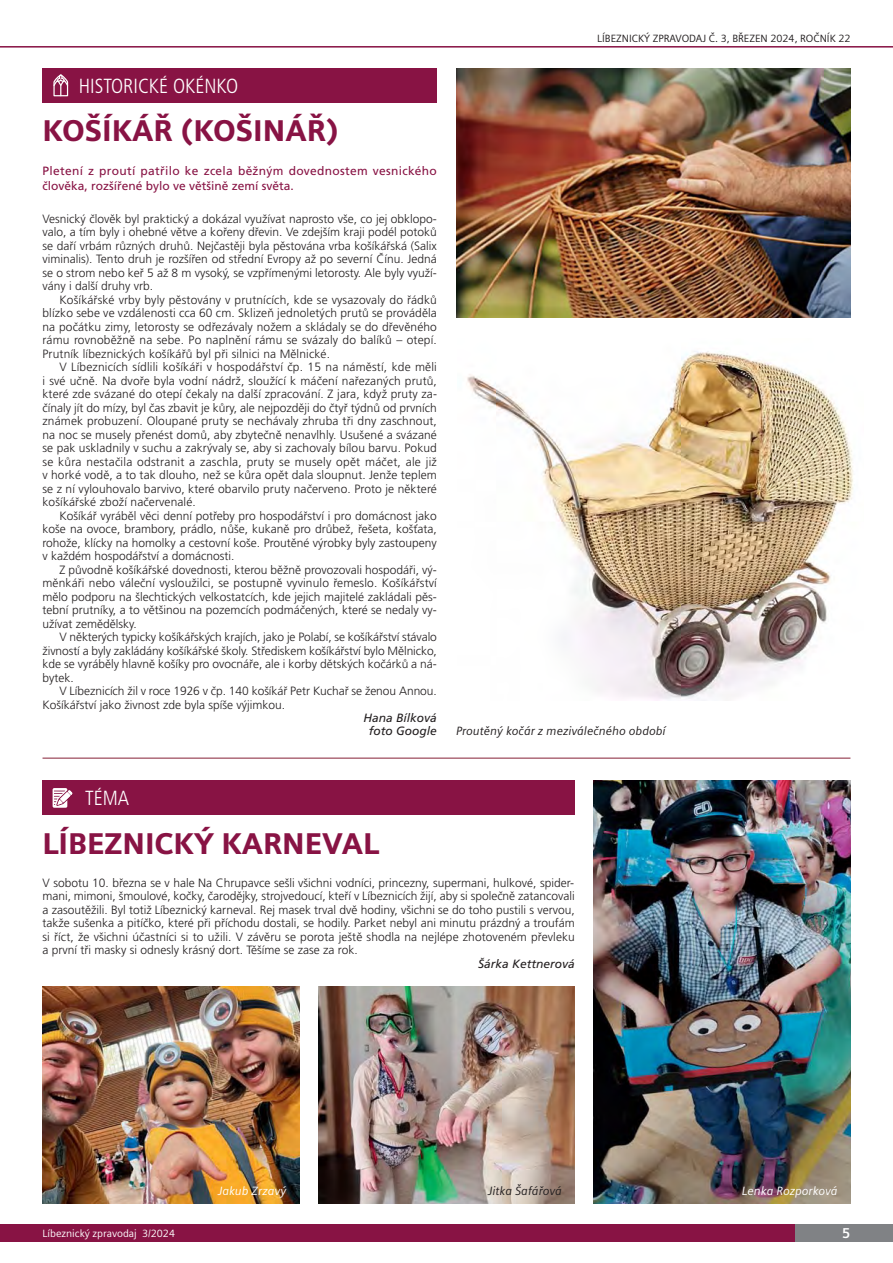
<style>
.page{position:relative;width:893px;height:1263px;background:#fff}
.page>*{position:absolute;margin:0;border:0;box-sizing:border-box;transform-origin:0 0}
.t1{font:900 30px "Siemens Sans OT";color:#881344}
.t2{font:300 condensed 20.4px "Frutiger CE";color:#fff}
.t3{font:700 14.25px "Siemens Sans OT";color:#fff}
.t4{font:300 12px/13.5px "Frutiger CE";color:#231f20;text-align:justify}
.t5{font:12px/15px "Frutiger CE";letter-spacing:.025em;color:#881344}
.t6{font:italic 12px "Siemens Sans OT";color:#231f20}
.t7{font:italic 12px/13.5px "Frutiger CE";color:#231f20;text-align:center}
.t8{font:italic 12px "Siemens Sans OT";color:#fff}
.t9{font:10.5px "Siemens Sans OT";color:#231f20}
.t10{font:10.5px "Siemens Sans OT";color:#fff}
</style>
<div class="page">
<div style="left:793px;top:1225px;width:100px;height:17px;background:#808285"></div>
<div style="left:0;top:1225px;width:795px;height:17px;background:#881344"></div>
<hr style="left:0;top:46px;width:893px;height:1px;background:#881344">
<div style="left:43px;top:68px;width:394px;height:34px;background:#881344"></div>
<svg style="left:53px;top:74px;width:16px;height:23px"></svg>
<img style="left:467px;top:351px;width:386px;height:349px">
<img style="left:456px;top:68px;width:394px;height:249px">
<img style="left:594px;top:780px;width:256px;height:423px">
<img style="left:318px;top:986px;width:257px;height:217px">
<img style="left:43px;top:986px;width:256px;height:217px">
<div style="left:43px;top:780px;width:532px;height:34px;background:#881344"></div>
<svg style="left:53px;top:788px;width:19px;height:20px"></svg>
<hr style="left:43px;top:757px;width:807px;height:2px;background:#ae6a79">
<h2 class="t2" style="left:79px;top:76px;width:161px">HISTORICKÉ OKÉNKO</h2>
<h1 class="t1" style="left:43px;top:113px;width:298px">KOŠÍKÁŘ (KOŠINÁŘ)</h1>
<p class="t5" style="left:43px;top:164px;width:396px">Pletení z proutí patřilo ke zcela běžným dovednostem vesnického člověka, rozšířené bylo ve většině zemí světa.</p>
<p class="t4" style="left:43px;top:213px;width:396px">Vesnický člověk byl praktický a dokázal využívat naprosto vše, co jej obklopo&shy;valo, a tím byly i ohebné větve a kořeny dřevin. Ve zdejším kraji podél potoků se daří vrbám různých druhů. Nejčastěji byla pěstována vrba košíkářská (Salix viminalis). Tento druh je rozšířen od střední Evropy až po severní Čínu. Jedná se o strom nebo keř 5 až 8 m vysoký, se vzpřímenými letorosty. Ale byly využí&shy;vány i další druhy vrb.</p>
<p class="t4" style="left:43px;top:294px;width:396px;text-indent:17px">Košíkářské vrby byly pěstovány v prutnících, kde se vysazovaly do řádků blízko sebe ve vzdálenosti cca 60 cm. Sklizeň jednoletých prutů se prováděla na počátku zimy, letorosty se odřezávaly nožem a skládaly se do dřevěného rámu rovnoběžně na sebe. Po naplnění rámu se svázaly do balíků – otepí.<br>Prutník líbeznických košíkářů byl při silnici na Mělnické.</p>
<p class="t4" style="left:43px;top:361px;width:396px;text-indent:17px">V Líbeznicích sídlili košíkáři v hospodářství čp. 15 na náměstí, kde měli i své učně. Na dvoře byla vodní nádrž, sloužící k máčení nařezaných prutů, které zde svázané do otepí čekaly na další zpracování. Z jara, když pruty za&shy;čínaly jít do mízy, byl čas zbavit je kůry, ale nejpozději do čtyř týdnů od prvních známek probuzení. Oloupané pruty se nechávaly zhruba tři dny zaschnout, na noc se musely přenést domů, aby zbytečně nenavlhly. Usušené a svázané se pak uskladnily v suchu a zakrývaly se, aby si zachovaly bílou barvu. Pokud se kůra nestačila odstranit a zaschla, pruty se musely opět máčet, ale již v horké vodě, a to tak dlouho, než se kůra opět dala sloupnut. Jenže teplem se z ní vylouhovalo barvivo, které obarvilo pruty načerveno. Proto je některé košíkářské zboží načervenalé.</p>
<p class="t4" style="left:43px;top:510px;width:396px;text-indent:17px">Košíkář vyráběl věci denní potřeby pro hospodářství i pro domácnost jako koše na ovoce, brambory, prádlo, nůše, kukaně pro drůbež, řešeta, košťata, rohože, klícky na homolky a cestovní koše. Proutěné výrobky byly zastoupeny v každém hospodářství a domácnosti.</p>
<p class="t4" style="left:43px;top:564px;width:396px;text-indent:17px">Z původně košíkářské dovednosti, kterou běžně provozovali hospodáři, vý&shy;měnkáři nebo váleční vysloužilci, se postupně vyvinulo řemeslo. Košíkářství mělo podporu na šlechtických velkostatcích, kde jejich majitelé zakládali pěs&shy;tební prutníky, a to většinou na pozemcích podmáčených, které se nedaly vy&shy;užívat zemědělsky.</p>
<p class="t4" style="left:43px;top:631px;width:396px;text-indent:17px">V některých typicky košíkářských krajích, jako je Polabí, se košíkářství stávalo živností a byly zakládány košíkářské školy. Střediskem košíkářství bylo Mělnicko, kde se vyráběly hlavně košíky pro ovocnáře, ale i korby dětských kočárků a ná&shy;bytek.</p>
<p class="t4" style="left:43px;top:685px;width:396px;text-indent:17px">V Líbeznicích žil v roce 1926 v čp. 140 košíkář Petr Kuchař se ženou Annou.<br>Košíkářství jako živnost zde byla spíše výjimkou.</p>
<p class="t7" style="left:364px;top:712px;width:75px">Hana Bílková foto Google</p>
<p class="t9" style="left:597px;top:34px;width:255px">LÍBEZNICKÝ ZPRAVODAJ Č. 3, BŘEZEN 2024, ROČNÍK 22</p>
<p class="t6" style="left:456px;top:724px;width:211px">Proutěný kočár z meziválečného období</p>
<h2 class="t2" style="left:85px;top:788px;width:46px">TÉMA</h2>
<h1 class="t1" style="left:43px;top:826px;width:338px">LÍBEZNICKÝ KARNEVAL</h1>
<p class="t4" style="left:43px;top:877px;width:534px">V sobotu 10. března se v hale Na Chrupavce sešli všichni vodníci, princezny, supermani, hulkové, spider&shy;mani, mimoni, šmoulové, kočky, čarodějky, strojvedoucí, kteří v Líbeznicích žijí, aby si společně zatancovali a zasoutěžili. Byl totiž Líbeznický karneval. Rej masek trval dvě hodiny, všichni se do toho pustili s vervou, takže sušenka a pitíčko, které při příchodu dostali, se hodily. Parket nebyl ani minutu prázdný a troufám si říct, že všichni účastníci si to užili. V závěru se porota ještě shodla na nejlépe zhotoveném převleku a první tři masky si odnesly krásný dort. Těšíme se zase za rok.</p>
<p class="t7" style="left:478px;top:958px;width:98px">Šárka Kettnerová</p>
<p class="t8" style="left:218px;top:1184px;width:70px">Jakub Zrzavý</p>
<p class="t6" style="left:488px;top:1184px;width:75px">Jitka Šafářová</p>
<p class="t8" style="left:742px;top:1184px;width:97px">Lenka Rozporková</p>
<p class="t10" style="left:43px;top:1229px;width:134px">Líbeznický zpravodaj 3/2024</p>
<p class="t3" style="left:842px;top:1228px;width:10px">5</p>
</div>
